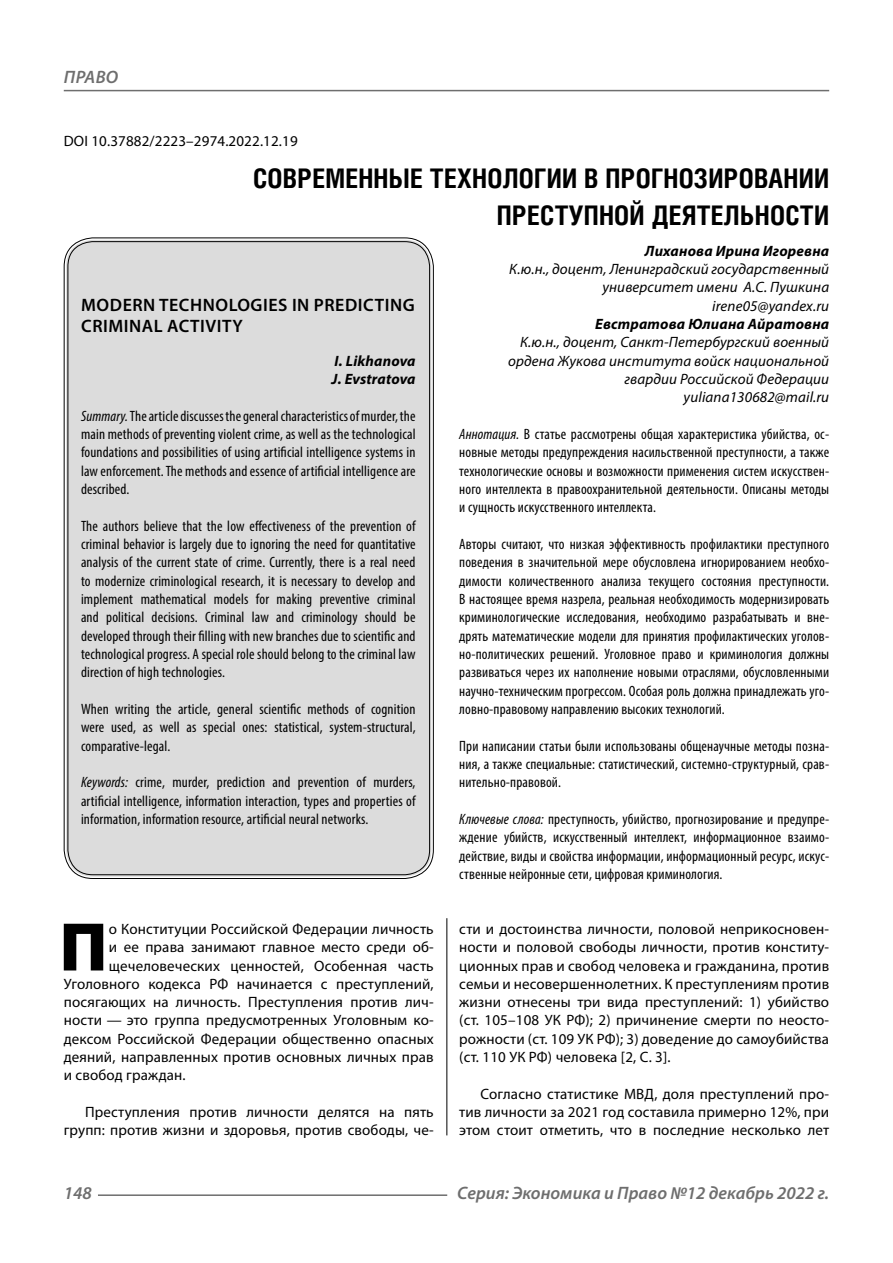
<style>
.page{position:relative;width:893px;height:1263px;background:#fff}
.page>*{position:absolute;margin:0;border:0;box-sizing:border-box;transform-origin:0 0}
.Bukvica{font:900 69.3px "Myriad Pro";color:#000}
.Header{font:700 27px/37.5px "Helios Cond C";letter-spacing:.01em;color:#000;text-align:right}
.Header-eng{font:600 18px/21.6px "Myriad Pro";letter-spacing:.03em;color:#000}
.t1{font:italic 600 18px "Myriad Pro";color:#6e6e6e}
.Annotation-rus{font:condensed 15px/18.3px "Myriad Pro";letter-spacing:.01em;color:#000;text-align:justify}
.Annotation-eng{font:condensed 15px/18.3px "Myriad Pro";letter-spacing:.01em;color:#000;text-align:justify}
.Normal{font:15px/18.3px "Myriad Pro";letter-spacing:.01em;color:#000;text-align:justify}
.Bukvica-2{font:15px "Myriad Pro";letter-spacing:.01em;color:#000}
.Author-doc{font:italic 15px/18.3px "Myriad Pro";letter-spacing:.01em;color:#000;text-align:right}
.Author{font:italic 700 15px "Myriad Pro";letter-spacing:.01em;color:#000}
.Author-email{font:italic 15px "Myriad Pro";letter-spacing:.01em;color:#000}
.DOI{font:15px "Myriad Pro";letter-spacing:.01em;color:#000}
.Author-eng{font:italic 700 15px "Myriad Pro";letter-spacing:.01em;color:#000}
.s1{font-style:italic}
</style>
<div class="page">
<hr style="left:446px;top:915px;width:1px;height:220px;background:#000">
<div style="left:66px;top:240px;width:365px;height:637px;background:#dcdcdc;border-radius:27px"></div>
<hr style="left:98px;top:1194px;width:349px;height:2px;background:#6e6e6e">
<hr style="left:64px;top:90px;width:765px;height:1px;background:#6e6e6e">
<p class="t1" style="left:64px;top:66px;width:24px">Право</p>
<p class="DOI" style="left:64px;top:132px;width:235px">DOI 10.37882/2223–2974.2022.12.19</p>
<p class="Header" style="left:253px;top:159px;width:578px">СОВРЕМЕННЫЕ ТЕХНОЛОГИИ В ПРОГНОЗИРОВАНИИ<br>ПРЕСТУПНОЙ ДЕЯТЕЛЬНОСТИ</p>
<p class="Author" style="left:645px;top:241px;width:186px">Лиханова Ирина Игоревна</p>
<p class="Author-doc" style="left:509px;top:260px;width:321px">К.ю.н., доцент, Ленинградский государственный университет имени А.С. Пушкина</p>
<p class="Author-email" style="left:712px;top:296px;width:118px">irene05@yandex.ru</p>
<p class="Author" style="left:595px;top:314px;width:236px">Евстратова Юлиана Айратовна</p>
<p class="Author-doc" style="left:508px;top:333px;width:322px">К.ю.н., доцент, Санкт-Петербургский военный ордена Жукова института войск национальной гвардии Российской Федерации</p>
<p class="Author-email" style="left:684px;top:388px;width:147px">yuliana130682@mail.ru</p>
<p class="Annotation-rus" style="left:459px;top:425px;width:371px"><span class="s1">Аннотация.</span> В статье рассмотрены общая характеристика убийства, ос&shy;новные методы предупреждения насильственной преступности, а также технологические основы и возможности применения систем искусствен&shy;ного интеллекта в правоохранительной деятельности. Описаны методы и сущность искусственного интеллекта.</p>
<p class="Annotation-rus" style="left:459px;top:535px;width:371px">Авторы считают, что низкая эффективность профилактики преступного поведения в значительной мере обусловлена игнорированием необхо&shy;димости количественного анализа текущего состояния преступности.<br>В настоящее время назрела, реальная необходимость модернизировать криминологические исследования, необходимо разрабатывать и вне&shy;дрять математические модели для принятия профилактических уголов&shy;но-политических решений. Уголовное право и криминология должны развиваться через их наполнение новыми отраслями, обусловленными научно-техническим прогрессом. Особая роль должна принадлежать уго&shy;ловно-правовому направлению высоких технологий.</p>
<p class="Annotation-rus" style="left:459px;top:736px;width:371px">При написании статьи были использованы общенаучные методы позна&shy;ния, а также специальные: статистический, системно-структурный, срав&shy;нительно-правовой.</p>
<p class="Annotation-rus" style="left:459px;top:810px;width:371px"><span class="s1">Ключевые слова:</span> преступность, убийство, прогнозирование и предупре&shy;ждение убийств, искусственный интеллект, информационное взаимо&shy;действие, виды и свойства информации, информационный ресурс, искус&shy;ственные нейронные сети, цифровая криминология.</p>
<p class="Header-eng" style="left:81px;top:293px;width:335px">MODERN TECHNOLOGIES IN PREDICTING<br>CRIMINAL ACTIVITY</p>
<p class="Author-eng" style="left:335px;top:351px;width:82px">I. Likhanova</p>
<p class="Author-eng" style="left:332px;top:369px;width:85px">J. Evstratova</p>
<p class="Annotation-eng" style="left:81px;top:406px;width:336px"><span class="s1">Summary.</span> The article discusses the general characteristics of murder, the main methods of preventing violent crime, as well as the technological foundations and possibilities of using artificial intelligence systems in law enforcement. The methods and essence of artificial intelligence are described.</p>
<p class="Annotation-eng" style="left:81px;top:516px;width:336px">The authors believe that the low effectiveness of the prevention of criminal behavior is largely due to ignoring the need for quantitative analysis of the current state of crime. Currently, there is a real need to modernize criminological research, it is necessary to develop and implement mathematical models for making preventive criminal and political decisions. Criminal law and criminology should be developed through their filling with new branches due to scientific and technological progress. A special role should belong to the criminal law direction of high technologies.</p>
<p class="Annotation-eng" style="left:81px;top:700px;width:336px">When writing the article, general scientific methods of cognition were used, as well as special ones: statistical, system-structural, comparative-legal.</p>
<p class="Annotation-eng" style="left:81px;top:773px;width:336px"><span class="s1">Keywords:</span> crime, murder, prediction and prevention of murders, artificial intelligence, information interaction, types and properties of information, information resource, artificial neural networks.</p>
<p class="Bukvica" style="left:59px;top:901px;width:50px">П</p>
<p class="Bukvica-2" style="left:109px;top:919px;width:326px">о Конституции Российской Федерации личность</p>
<p class="Bukvica-2" style="left:109px;top:938px;width:326px">и ее права занимают главное место среди об-</p>
<p class="Bukvica-2" style="left:109px;top:956px;width:326px">щечеловеческих ценностей, Особенная часть</p>
<p class="Bukvica-2" style="left:64px;top:974px;width:371px">Уголовного кодекса РФ начинается с преступлений,</p>
<p class="Bukvica-2" style="left:64px;top:993px;width:371px">посягающих на личность. Преступления против лич-</p>
<p class="Bukvica-2" style="left:64px;top:1011px;width:371px">ности — это группа предусмотренных Уголовным ко-</p>
<p class="Bukvica-2" style="left:64px;top:1029px;width:371px">дексом Российской Федерации общественно опасных</p>
<p class="Bukvica-2" style="left:64px;top:1048px;width:371px">деяний, направленных против основных личных прав</p>
<p class="Bukvica-2" style="left:64px;top:1066px;width:123px">и свобод граждан.</p>
<p class="Normal" style="left:64px;top:1103px;width:371px;text-align:right">Преступления против личности делятся на пять групп: против жизни и здоровья, против свободы, че-</p>
<p class="Normal" style="left:459px;top:919px;width:371px">сти и достоинства личности, половой неприкосновен&shy;ности и половой свободы личности, против конститу&shy;ционных прав и свобод человека и гражданина, против семьи и несовершеннолетних. К преступлениям против жизни отнесены три вида преступлений: 1) убийство (ст. 105–108 УК РФ); 2) причинение смерти по неосто&shy;рожности (ст. 109 УК РФ); 3) доведение до самоубийства (ст. 110 УК РФ) человека [2, С. 3].</p>
<p class="Normal" style="left:459px;top:1084px;width:371px;text-indent:21px">Согласно статистике МВД, доля преступлений про&shy;тив личности за 2021 год составила примерно 12%, при этом стоит отметить, что в последние несколько лет</p>
<p class="t1" style="left:64px;top:1182px;width:30px">148</p>
<p class="t1" style="left:457px;top:1182px;width:373px">Серия: Экономика и Право №12 декабрь 2022 г.</p>
</div>
